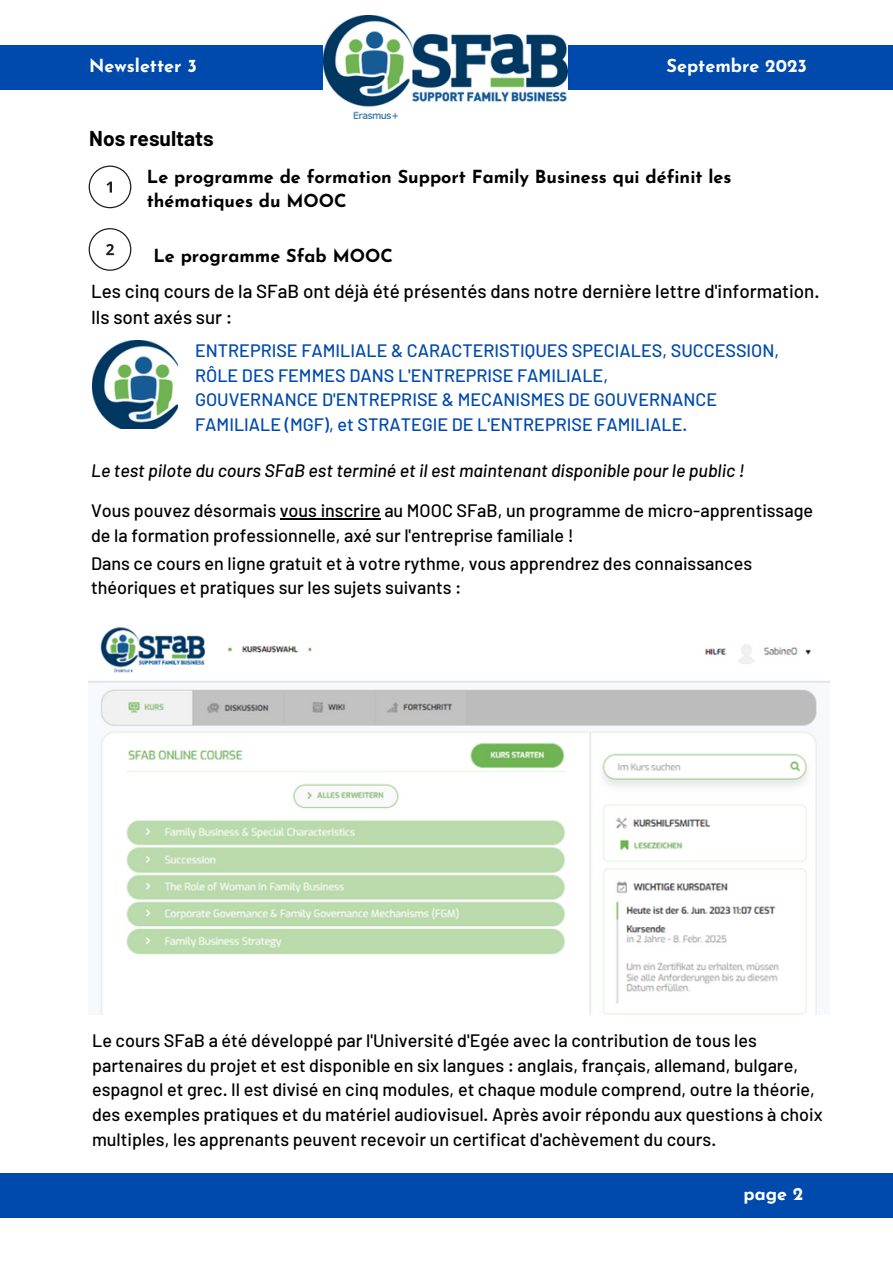
<style>
.page{position:relative;width:893px;height:1264px;background:#fff}
.page>*{position:absolute;margin:0;border:0;box-sizing:border-box;transform-origin:0 0}
.t1{font:700 21px "Barlow";color:#000}
.t2{font:500 18.75px/25.8px "Barlow";color:#000}
.t3{font:500 18px/24.8px "Barlow";color:#000}
.t4{font:500 18px/24.8px "Barlow";color:#004aad}
.t5{font:700 18px/24.8px "Josefin Sans";color:#000}
.t6{font:italic 500 18px "Barlow";color:#000}
.t7{font:700 18px "Josefin Sans";color:#fff}
</style>
<div class="page">
<div style="left:0;top:45px;width:892px;height:44px;background:#004aad"></div>
<div style="left:0;top:1173px;width:892px;height:44px;background:#004aad"></div>
<svg style="left:89px;top:165px;width:42px;height:43px"></svg>
<svg style="left:89px;top:228px;width:42px;height:43px"></svg>
<img style="left:324px;top:15px;width:244px;height:104px">
<img style="left:92px;top:340px;width:85px;height:88px">
<img style="left:89px;top:627px;width:740px;height:387px">
<hr style="left:280px;top:518px;width:100px;height:1px;background:#000">
<p class="t7" style="left:89px;top:58px;width:109px">Newsletter 3</p>
<p class="t7" style="left:666px;top:58px;width:142px">Septembre 2023</p>
<p class="t1" style="left:89px;top:125px;width:126px">Nos resultats</p>
<p class="t5" style="left:147px;top:166px;width:586px">Le programme de formation Support Family Business qui définit les thématiques du MOOC</p>
<p class="t5" style="left:153px;top:245px;width:241px">Le programme Sfab MOOC</p>
<p class="t2" style="left:91px;top:278px;width:729px">Les cinq cours de la SFaB ont déjà été présentés dans notre dernière lettre d'information.<br>Ils sont axés sur :</p>
<p class="t4" style="left:195px;top:337px;width:585px">ENTREPRISE FAMILIALE &amp; CARACTERISTIQUES SPECIALES, SUCCESSION,</p>
<p class="t4" style="left:195px;top:362px;width:414px">RÔLE DES FEMMES DANS L'ENTREPRISE FAMILIALE,</p>
<p class="t4" style="left:195px;top:387px;width:523px">GOUVERNANCE D'ENTREPRISE &amp; MECANISMES DE GOUVERNANCE<br>FAMILIALE (MGF), et STRATEGIE DE L'ENTREPRISE FAMILIALE.</p>
<p class="t6" style="left:91px;top:458px;width:655px">Le test pilote du cours SFaB est terminé et il est maintenant disponible pour le public !</p>
<p class="t3" style="left:91px;top:497px;width:723px">Vous pouvez désormais vous inscrire au MOOC SFaB, un programme de micro-apprentissage de la formation professionnelle, axé sur l'entreprise familiale !</p>
<p class="t3" style="left:91px;top:550px;width:662px">Dans ce cours en ligne gratuit et à votre rythme, vous apprendrez des connaissances théoriques et pratiques sur les sujets suivants :</p>
<p class="t3" style="left:92px;top:1027px;width:732px">Le cours SFaB a été développé par l'Université d'Egée avec la contribution de tous les partenaires du projet et est disponible en six langues : anglais, français, allemand, bulgare, espagnol et grec. Il est divisé en cinq modules, et chaque module comprend, outre la théorie, des exemples pratiques et du matériel audiovisuel. Après avoir répondu aux questions à choix multiples, les apprenants peuvent recevoir un certificat d'achèvement du cours.</p>
<p class="t7" style="left:743px;top:1186px;width:61px">page 2</p>
</div>
